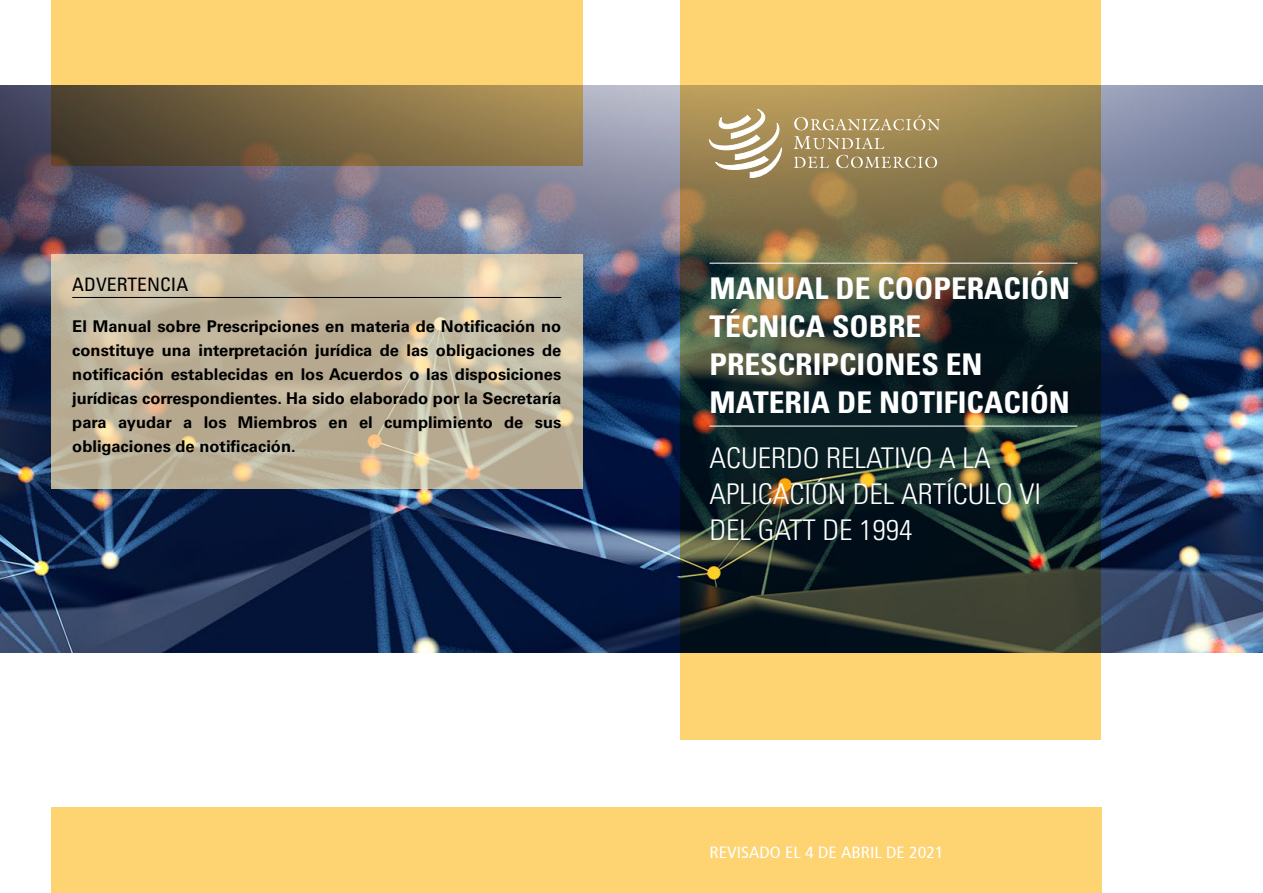
<style>
.page{position:relative;width:1263px;height:893px;background:#fff}
.page>*{position:absolute;margin:0;border:0;box-sizing:border-box;transform-origin:0 0}
.Title_Cover{font:700 condensed 30px/37.8px "Univers LT Std";color:#fff;scale:1.05 1}
.Sub_Title_Cover{font:300 condensed 28.5px/36px "Univers LT Std";color:#fff;scale:1.05 1}
.HEAD_1{font:condensed 18.6px "Univers LT Std";color:#000;scale:1.05 1}
.Disclaimer{font:700 16.2px/24px "Univers LT Std";color:#000;text-align:justify}
.Tab_Title_head{font:16.2px "Articulate Narrow";color:#fff;scale:1.11 1}
</style>
<div class="page">
<img style="left:0;top:85px;width:1263px;height:568px">
<svg style="left:680px;top:0;width:421px;height:740px;background:#706843"></svg>
<svg style="left:51px;top:0;width:532px;height:166px;background:#bc9d59"></svg>
<hr style="left:709px;top:263px;width:368px;height:1px;background:#fff">
<hr style="left:709px;top:426px;width:368px;height:1px;background:#fff">
<div style="left:51px;top:808px;width:1050px;height:85px;background:#fed372"></div>
<svg style="left:51px;top:254px;width:532px;height:235px;background:#c2b69c"></svg>
<hr style="left:72px;top:297px;width:489px;height:1px;background:#000">
<svg style="left:709px;top:109px;width:73px;height:69px"></svg>
<svg style="left:794px;top:115px;width:146px;height:15px;background:#baa475"></svg>
<svg style="left:793px;top:136px;width:91px;height:13px"></svg>
<svg style="left:794px;top:157px;width:35px;height:11px"></svg>
<svg style="left:836px;top:155px;width:101px;height:13px"></svg>
<p class="HEAD_1" style="left:72px;top:272px;width:112px">ADVERTENCIA</p>
<p class="Disclaimer" style="left:72px;top:314px;width:491px">El Manual sobre Prescripciones en materia de Notificación no constituye una interpretación jurídica de las obligaciones de notificación establecidas en los Acuerdos o las disposiciones jurídicas correspondientes. Ha sido elaborado por la Secretaría para ayudar a los Miembros en el cumplimiento de sus obligaciones de notificación.</p>
<p class="Title_Cover" style="left:709px;top:270px;width:345px">MANUAL DE COOPERACIÓN<br>TÉCNICA SOBRE<br>PRESCRIPCIONES EN<br>MATERIA DE NOTIFICACIÓN</p>
<p class="Sub_Title_Cover" style="left:709px;top:440px;width:317px">ACUERDO RELATIVO A LA<br>APLICACIÓN DEL ARTÍCULO VI<br>DEL GATT DE 1994</p>
<p class="Tab_Title_head" style="left:709px;top:843px;width:212px">REVISADO EL 4 DE ABRIL DE 2021</p>
</div>
